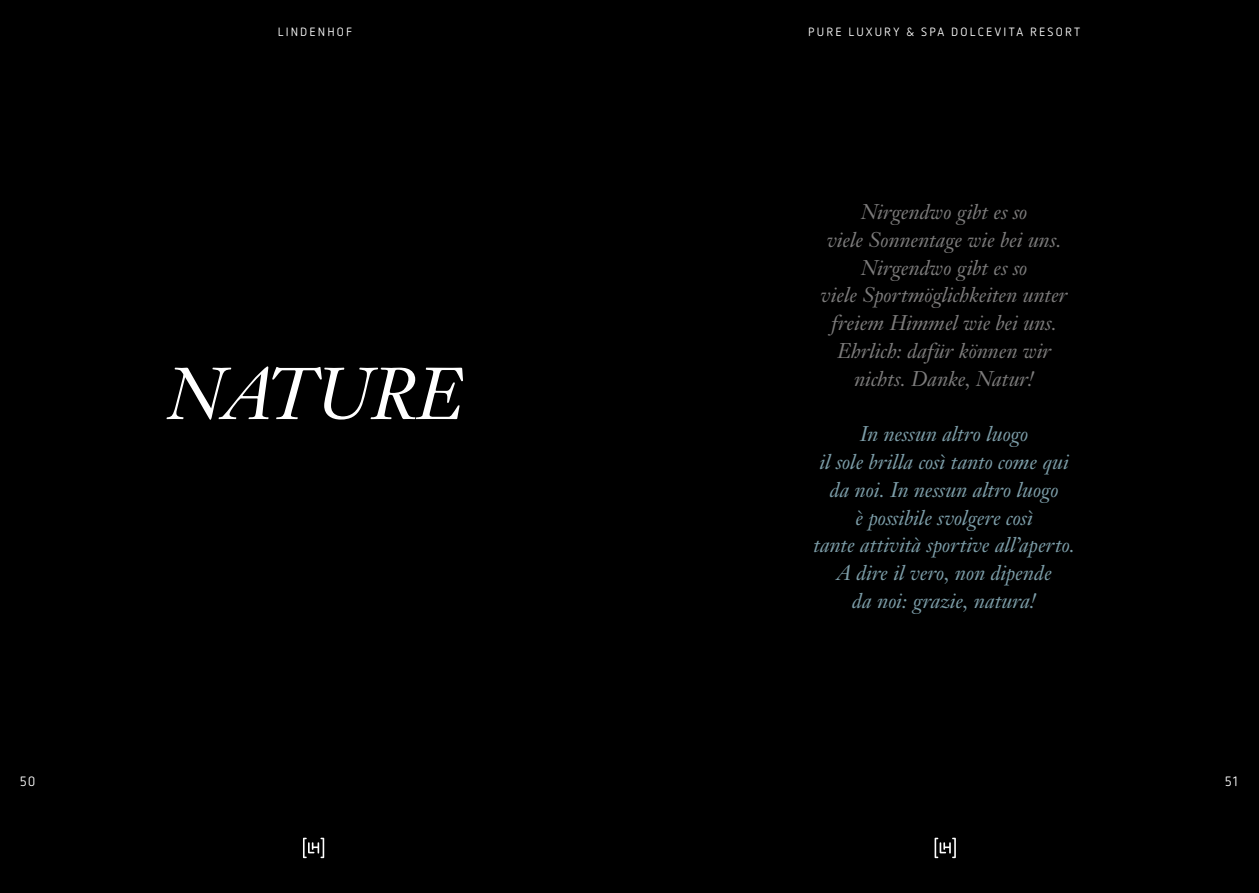
<style>
.page{position:relative;width:1259px;height:893px;background:#000}
.page>*{position:absolute;margin:0;border:0;box-sizing:border-box;transform-origin:0 0}
.t1{font:italic 72px "Janson Text";color:#fff}
.t2{font:italic 21px/27.8px "Janson Text";color:#7c9da8;text-align:center}
.t3{font:italic 21px/27.8px "Janson Text";letter-spacing:-.005em;color:#7c7b7b;text-align:center}
.t4{font:13.5px "Netto OT";color:#fff}
.t5{font:12px "Netto OT";letter-spacing:.18em;color:#fff}
</style>
<div class="page">
<svg style="left:934px;top:838px;width:22px;height:20px"></svg>
<svg style="left:303px;top:838px;width:21px;height:20px"></svg>
<p class="t5" style="left:278px;top:24px;width:76px">LINDENHOF</p>
<h1 class="t1" style="left:167px;top:350px;width:296px">NATURE</h1>
<p class="t4" style="left:20px;top:773px;width:17px">50</p>
<p class="t5" style="left:808px;top:24px;width:273px">PURE LUXURY &amp; SPA DOLCEVITA RESORT</p>
<p class="t3" style="left:821px;top:198px;width:248px">Nirgendwo gibt es so<br>viele Sonnentage wie bei uns.<br>Nirgendwo gibt es so<br>viele Sportmöglichkeiten unter freiem Himmel wie bei uns.<br>Ehrlich: dafür können wir nichts. Danke, Natur!</p>
<p class="t2" style="left:813px;top:420px;width:263px">In nessun altro luogo<br>il sole brilla così tanto come qui da noi. In nessun altro luogo<br>è possibile svolgere così<br>tante attività sportive all’aperto.<br>A dire il vero, non dipende<br>da noi: grazie, natura!</p>
<p class="t4" style="left:1224px;top:773px;width:15px">51</p>
</div>
